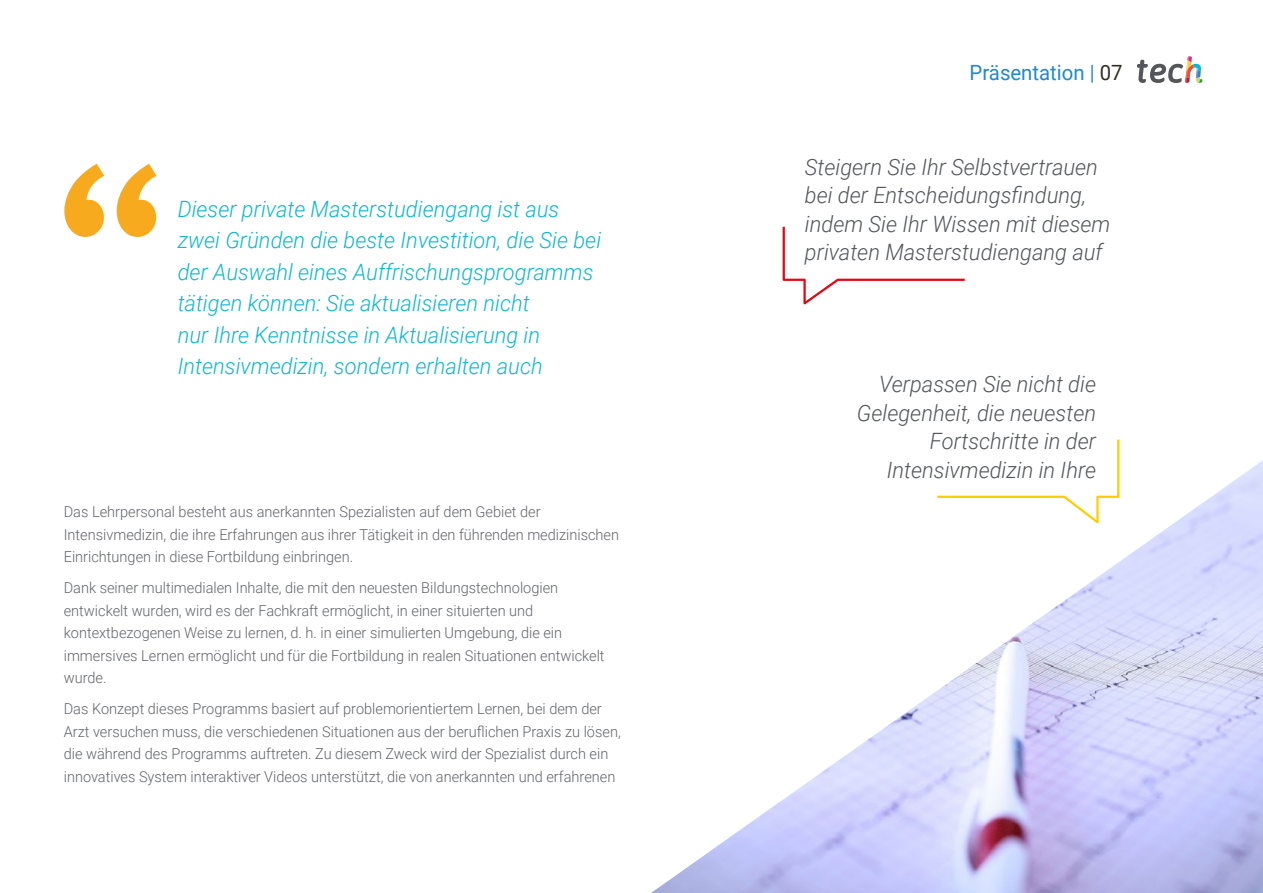
<style>
.page{position:relative;width:1263px;height:893px;background:#fff}
.page>*{position:absolute;margin:0;border:0;box-sizing:border-box;transform-origin:0 0}
.t1{font:italic 300 22.5px/31.5px "Roboto";color:#0fb6cf}
.t2{font:italic 300 22.5px/28.5px "Roboto";color:#52555b;text-align:right}
.t3{font:21px "Roboto";color:#2488c9}
.t4{font:300 15px/22.5px "Roboto";color:#61646a}
.s1{color:#312e20}
</style>
<div class="page">
<svg style="left:64px;top:164px;width:92px;height:73px"></svg>
<img style="left:651px;top:460px;width:612px;height:433px">
<svg style="left:935px;top:439px;width:185px;height:88px"></svg>
<svg style="left:782px;top:226px;width:183px;height:79px"></svg>
<svg style="left:1137px;top:56px;width:65px;height:27px"></svg>
<p class="t1" style="left:178px;top:192px;width:425px">Dieser private Masterstudiengang ist aus zwei Gründen die beste Investition, die Sie bei der Auswahl eines Auffrischungsprogramms tätigen können: Sie aktualisieren nicht<br>nur Ihre Kenntnisse in Aktualisierung in Intensivmedizin, sondern erhalten auch</p>
<p class="t4" style="left:64px;top:500px;width:557px">Das Lehrpersonal besteht aus anerkannten Spezialisten auf dem Gebiet der<br>Intensivmedizin, die ihre Erfahrungen aus ihrer Tätigkeit in den führenden medizinischen<br>Einrichtungen in diese Fortbildung einbringen.</p>
<p class="t4" style="left:64px;top:576px;width:542px">Dank seiner multimedialen Inhalte, die mit den neuesten Bildungstechnologien entwickelt wurden, wird es der Fachkraft ermöglicht, in einer situierten und kontextbezogenen Weise zu lernen, d. h. in einer simulierten Umgebung, die ein immersives Lernen ermöglicht und für die Fortbildung in realen Situationen entwickelt wurde.</p>
<p class="t4" style="left:64px;top:697px;width:558px">Das Konzept dieses Programms basiert auf problemorientiertem Lernen, bei dem der Arzt versuchen muss, die verschiedenen Situationen aus der beruflichen Praxis zu lösen, die während des Programms auftreten. Zu diesem Zweck wird der Spezialist durch ein innovatives System interaktiver Videos unterstützt, die von anerkannten und erfahrenen</p>
<h2 class="t3" style="left:969px;top:57px;width:155px">Präsentation | <span class="s1">07</span></h2>
<h1 class="t2" style="left:805px;top:152px;width:307px;text-align:left">Steigern Sie Ihr Selbstvertrauen bei der Entscheidungsfindung, indem Sie Ihr Wissen mit diesem privaten Masterstudiengang auf</h1>
<h1 class="t2" style="left:857px;top:369px;width:241px">Verpassen Sie nicht die<br>Gelegenheit, die neuesten<br>Fortschritte in der<br>Intensivmedizin in Ihre</h1>
</div>
